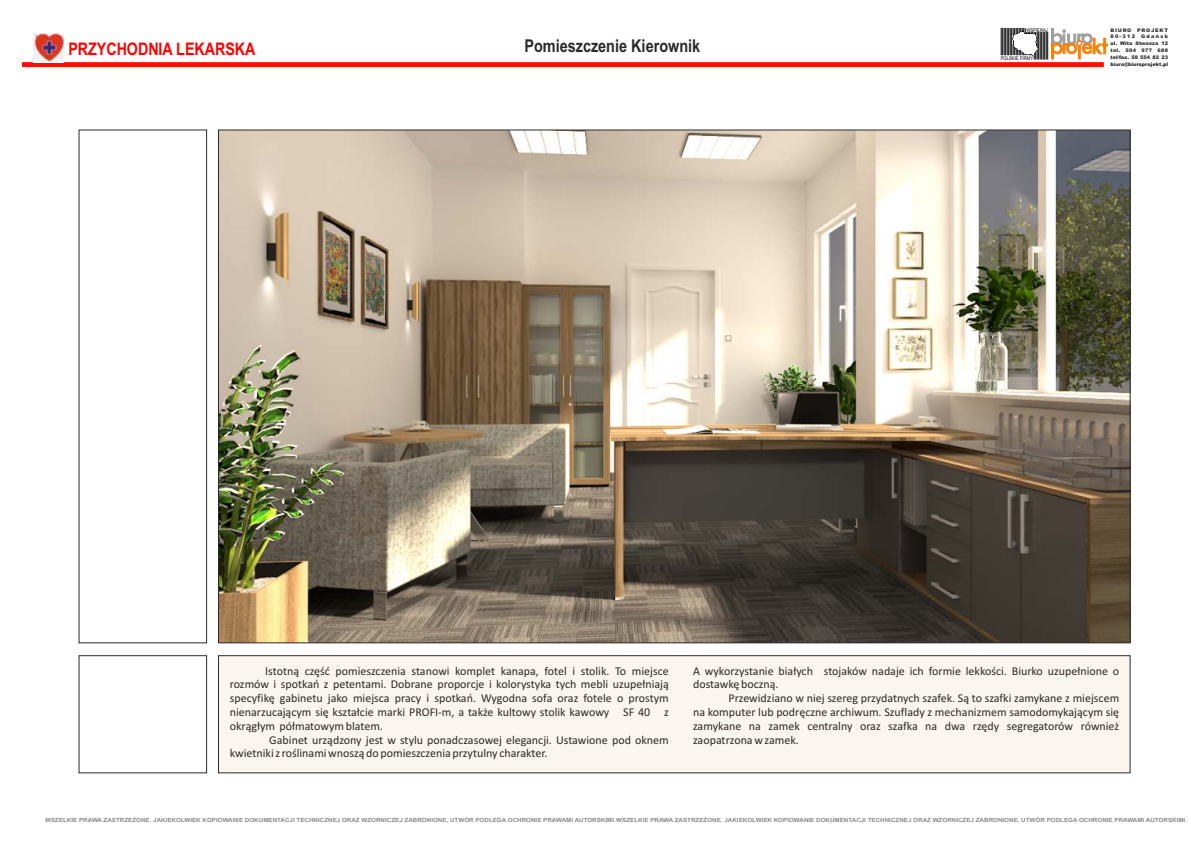
<style>
.page{position:relative;width:1191px;height:842px;background:#fff}
.page>*{position:absolute;margin:0;border:0;box-sizing:border-box;transform-origin:0 0}
.t1{font:700 17.6px "Arial Narrow";color:#2b2a29}
.t2{font:700 17.4px "Arial Narrow";color:#f00}
.t3{font:12px/13.8px "Calibri";color:#2b2a29;text-align:justify}
.t4{font:700 5.7px "Arial";color:#898989;scale:1.09 1}
.t5{font:5.1px "Arial Narrow";color:#000}
.t6{font:900 4.9px/6.9px "Arial";color:#2b2a29;text-align:justify}
.t7{font:900 4.9px/6.9px "Arial";letter-spacing:.155em;color:#2b2a29}
</style>
<div class="page">
<img style="left:220px;top:131px;width:908px;height:510px">
<svg style="left:22px;top:28px;width:1086px;height:39px"></svg>
<img style="left:34px;top:33px;width:29px;height:29px">
<div style="left:79px;top:129px;width:128px;height:514px;border:1px solid #2b2a29"></div>
<div style="left:218px;top:655px;width:913px;height:119px;background:#faf5ee"></div>
<div style="left:79px;top:655px;width:128px;height:118px;border:1px solid #2b2a29"></div>
<h2 class="t2" style="left:68px;top:43px;width:188px">PRZYCHODNIA LEKARSKA</h2>
<h1 class="t1" style="left:524px;top:39px;width:177px">Pomieszczenie Kierownik</h1>
<p class="t5" style="left:1026px;top:28px;width:23px">WSPIERAJ</p>
<p class="t5" style="left:1000px;top:56px;width:34px">POLSKIE FIRMY</p>
<p class="t7" style="left:1110px;top:27px;width:59px">BIURO PROJEKT<br>80-312</p>
<p class="t6" style="left:1110px;top:34px;width:59px;text-indent:31px">Gdańsk ul. Wita Stwosza 12 tel. 504 977 688 tel/fax. 58 554 82 23 biuro@biuroprojekt.pl</p>
<p class="t3" style="left:230px;top:665px;width:440px;text-indent:35px">Istotną część pomieszczenia stanowi komplet kanapa, fotel i stolik. To miejsce rozmów i spotkań z petentami. Dobrane proporcje i kolorystyka tych mebli uzupełniają specyfikę gabinetu jako miejsca pracy i spotkań. Wygodna sofa oraz fotele o prostym nienarzucającym się kształcie marki PROFI-m, a także kultowy stolik kawowy SF 40 z okrągłym półmatowym blatem.</p>
<p class="t3" style="left:230px;top:734px;width:440px;text-indent:40px">Gabinet urządzony jest w stylu ponadczasowej elegancji. Ustawione pod oknem kwietniki z roślinami wnoszą do pomieszczenia przytulny charakter.</p>
<p class="t3" style="left:693px;top:665px;width:427px">A wykorzystanie białych stojaków nadaje ich formie lekkości. Biurko uzupełnione o dostawkę boczną.</p>
<p class="t3" style="left:693px;top:692px;width:428px;text-indent:35px">Przewidziano w niej szereg przydatnych szafek. Są to szafki zamykane z miejscem na komputer lub podręczne archiwum. Szuflady z mechanizmem samodomykającym się zamykane na zamek centralny oraz szafka na dwa rzędy segregatorów również zaopatrzona w zamek.</p>
<p class="t4" style="left:45px;top:818px;width:1049px">WSZELKIE PRAWA ZASTRZEŻONE, JAKIEKOLWIEK KOPIOWANIE DOKUMENTACJI TECHNICZNEJ ORAZ WZORNICZEJ ZABRONIONE, UTWÓR PODLEGA OCHRONIE PRAWAMI AUTORSKIMI.WSZELKIE PRAWA ZASTRZEŻONE, JAKIEKOLWIEK KOPIOWANIE DOKUMENTACJI TECHNICZNEJ ORAZ WZORNICZEJ ZABRONIONE, UTWÓR PODLEGA OCHRONIE PRAWAMI AUTORSKIMI.</p>
</div>
